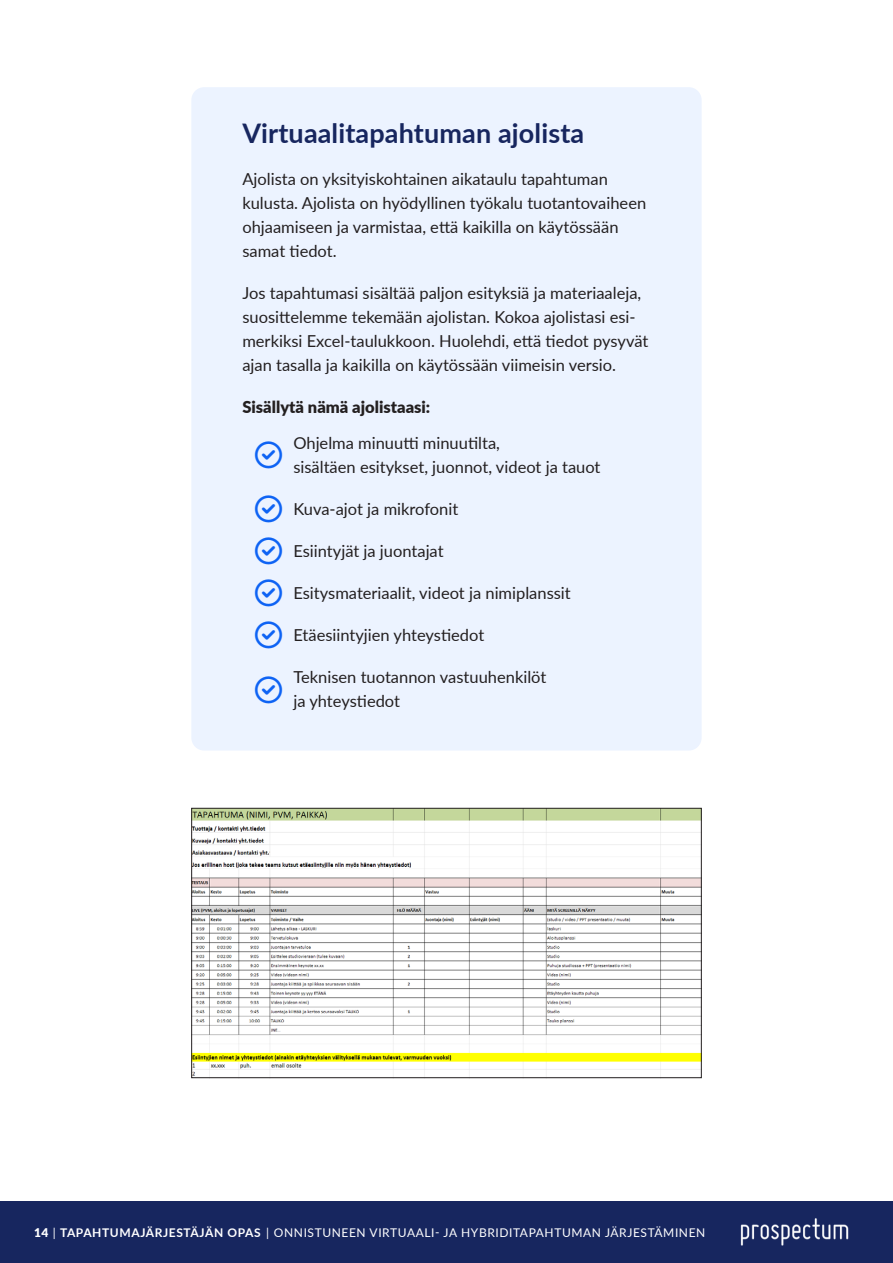
<style>
.page{position:relative;width:893px;height:1263px;background:#fff}
.page>*{position:absolute;margin:0;border:0;box-sizing:border-box;transform-origin:0 0}
.Väliotsikko{font:700 27px "Lato";letter-spacing:.005em;color:#17265f}
.Leipäteksti{font:16.5px/24px "Lato";color:#231f20}
.Leipäteksti-2{font:900 16.5px "Lato";color:#231f20}
.t1{font:12px "Lato";letter-spacing:.05em;color:#fff}
.s1{font-weight:900}
.s2{font-weight:700}
</style>
<div class="page">
<div style="left:0;top:1201px;width:893px;height:62px;background:#17265f"></div>
<img style="left:740px;top:1218px;width:109px;height:28px">
<div style="left:191px;top:87px;width:511px;height:663px;background:#ecf3ff;border-radius:13px"></div>
<img style="left:193px;top:810px;width:507px;height:266px">
<div style="left:191px;top:808px;width:511px;height:270px;border:1px solid #231f20"></div>
<p class="Väliotsikko" style="left:242px;top:113px;width:343px">Virtuaalitapahtuman ajolista</p>
<p class="Leipäteksti" style="left:242px;top:166px;width:405px">Ajolista on yksityiskohtainen aikataulu tapahtuman kulusta. Ajolista on hyödyllinen työkalu tuotantovaiheen ohjaamiseen ja varmistaa, että kaikilla on käytössään samat tiedot.</p>
<p class="Leipäteksti" style="left:242px;top:280px;width:407px">Jos tapahtumasi sisältää paljon esityksiä ja materiaaleja, suosittelemme tekemään ajolistan. Kokoa ajolistasi esi&shy;merkiksi Excel-taulukkoon. Huolehdi, että tiedot pysyvät ajan tasalla ja kaikilla on käytössään viimeisin versio.</p>
<p class="Leipäteksti-2" style="left:242px;top:394px;width:189px">Sisällytä nämä ajolistaasi:</p>
<p class="Leipäteksti" style="left:293px;top:430px;width:309px">Ohjelma minuutti minuutilta,<br>sisältäen esitykset, juonnot, videot ja tauot</p>
<p class="Leipäteksti" style="left:293px;top:496px;width:166px">Kuva-ajot ja mikrofonit</p>
<p class="Leipäteksti" style="left:293px;top:538px;width:152px">Esiintyjät ja juontajat</p>
<p class="Leipäteksti" style="left:293px;top:580px;width:279px">Esitysmateriaalit, videot ja nimiplanssit</p>
<p class="Leipäteksti" style="left:293px;top:622px;width:192px">Etäesiintyjien yhteystiedot</p>
<p class="Leipäteksti" style="left:293px;top:664px;width:254px">Teknisen tuotannon vastuuhenkilöt ja yhteystiedot</p>
<p class="t1" style="left:34px;top:1223px;width:673px"><span class="s1">14</span> | <span class="s2">TAPAHTUMAJÄRJESTÄJÄN OPAS</span> | ONNISTUNEEN VIRTUAALI- JA HYBRIDITAPAHTUMAN JÄRJESTÄMINEN</p>
</div>
